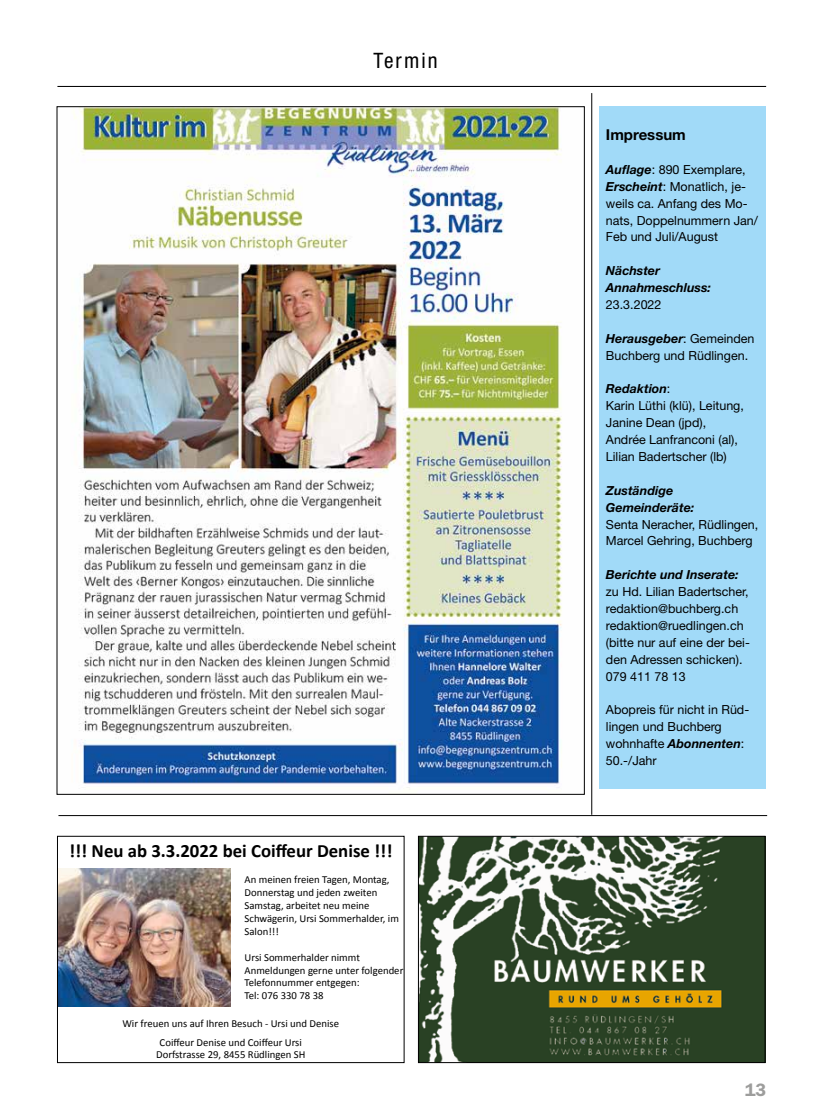
<style>
.page{position:relative;width:815px;height:1117px;background:#fff}
.page>*{position:absolute;margin:0;border:0;box-sizing:border-box;transform-origin:0 0}
.t1{font:condensed 21.25px "Helvetica Neue LT Pro";letter-spacing:.1em;color:#000}
.t2{font:700 18.75px "Calibri";color:#000}
.t3{font:18.5px "Franklin Gothic URW Dem";color:#9d9d9c}
.t4{font:700 15px "Helvetica Neue LT Pro";color:#000}
.t5{font:12.5px/16.9px "Helvetica Neue LT Pro";color:#000}
.t6{font:italic 700 12.5px/16.9px "Helvetica Neue LT Pro";color:#000}
.t7{font:10.75px/12.9px "Calibri";color:#000}
.s1{font-weight:700;font-style:italic}
</style>
<div class="page">
<hr style="left:57px;top:86px;width:709px;height:1px;background:#000">
<hr style="left:58px;top:815px;width:709px;height:1px;background:#000">
<hr style="left:591px;top:93px;width:1px;height:721px;background:#000">
<img style="left:73px;top:108px;width:489px;height:682px">
<img style="left:59px;top:868px;width:172px;height:138px">
<div style="left:57px;top:835px;width:347px;height:227px;border:1px solid #000"></div>
<img style="left:420px;top:837px;width:343px;height:223px">
<div style="left:418px;top:835px;width:347px;height:227px;border:1px solid #000"></div>
<div style="left:599px;top:106px;width:166px;height:682px;background:#a1daf8"></div>
<h1 class="t1" style="left:374px;top:48px;width:66px">Termin</h1>
<h2 class="t2" style="left:69px;top:838px;width:325px">!!! Neu ab 3.3.2022 bei Coiffeur Denise !!!</h2>
<p class="t7" style="left:245px;top:873px;width:156px">An meinen freien Tagen, Montag,<br>Donnerstag und jeden zweiten<br>Samstag, arbeitet neu meine<br>Schwägerin, Ursi Sommerhalder, im<br>Salon!!!</p>
<p class="t7" style="left:245px;top:950px;width:160px">Ursi Sommerhalder nimmt<br>Anmeldungen gerne unter folgender<br>Telefonnummer entgegen:<br>Tel: 076 330 78 38</p>
<p class="t7" style="left:122px;top:1014px;width:218px;line-height:18.2px;text-align:center">Wir freuen uns auf Ihren Besuch - Ursi und Denise<br>Coiffeur Denise und Coiffeur Ursi</p>
<p class="t7" style="left:156px;top:1048px;width:151px">Dorfstrasse 29, 8455 Rüdlingen SH</p>
<p class="t4" style="left:606px;top:125px;width:81px">Impressum</p>
<p class="t5" style="left:606px;top:161px;width:154px"><span class="s1">Auflage</span>: 890 Exemplare,<br><span class="s1">Erscheint</span>: Monatlich, je&shy;weils ca. Anfang des Mo&shy;nats, Doppelnummern Jan/<br>Feb und Juli/August</p>
<p class="t6" style="left:606px;top:262px;width:107px">Nächster<br>Annahmeschluss:</p>
<p class="t5" style="left:606px;top:296px;width:57px">23.3.2022</p>
<p class="t5" style="left:606px;top:329px;width:150px"><span class="s1">Herausgeber</span>: Gemeinden<br>Buchberg und Rüdlingen.</p>
<p class="t5" style="left:606px;top:380px;width:140px"><span class="s1">Redaktion</span>:<br>Karin Lüthi (klü), Leitung,<br>Janine Dean (jpd),<br>Andrée Lanfranconi (al),<br>Lilian Badertscher (lb)</p>
<p class="t6" style="left:606px;top:481px;width:90px">Zuständige<br>Gemeinderäte:</p>
<p class="t5" style="left:606px;top:515px;width:154px">Senta Neracher, Rüdlingen,<br>Marcel Gehring, Buchberg</p>
<p class="t6" style="left:606px;top:566px;width:134px">Berichte und Inserate:</p>
<p class="t5" style="left:606px;top:582px;width:146px">zu Hd. Lilian Badertscher, redaktion@buchberg.ch redaktion@ruedlingen.ch (bitte nur auf eine der bei&shy;den Adressen schicken).<br>079 411 78 13</p>
<p class="t5" style="left:606px;top:701px;width:145px">Abopreis für nicht in Rüd&shy;lingen und Buchberg wohnhafte <span class="s1">Abonnenten</span>:<br>50.-/Jahr</p>
<h3 class="t3" style="left:745px;top:1077px;width:23px">13</h3>
</div>
